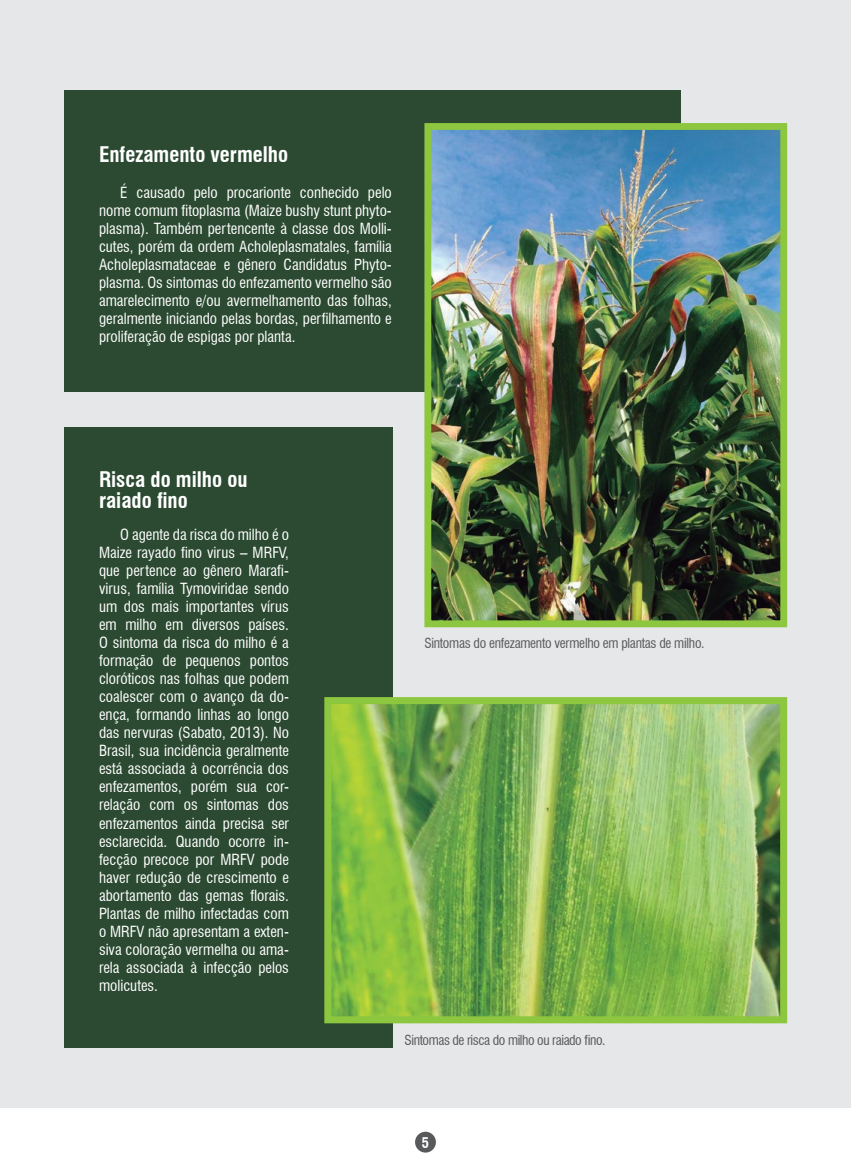
<style>
.page{position:relative;width:851px;height:1170px;background:#fff}
.page>*{position:absolute;margin:0;border:0;box-sizing:border-box;transform-origin:0 0}
.t1{font:700 condensed 21px/21px "Swiss 721 BT";color:#fff}
.t2{font:condensed 15px/18px "Swiss 721 BT";color:#fff;text-align:justify}
.t3{font:700 condensed 14.4px "Swiss 721 BT";color:#fff}
.t4{font:condensed 13.5px "Swiss 721 BT";letter-spacing:-.02em;color:#58595b}
</style>
<div class="page">
<div style="left:415px;top:1131px;width:21px;height:21px;background:#58595b;border-radius:50%"></div>
<div style="left:0;top:0;width:850px;height:1107px;background:#e6e7e8"></div>
<div style="left:64px;top:90px;width:616px;height:302px;background:#2b4a31"></div>
<img style="left:432px;top:131px;width:347px;height:488px">
<div style="left:424px;top:123px;width:363px;height:504px;border:7px solid #8dc63f"></div>
<div style="left:64px;top:427px;width:328px;height:620px;background:#2b4a31"></div>
<img style="left:332px;top:705px;width:447px;height:310px">
<div style="left:324px;top:697px;width:463px;height:326px;border:7px solid #8dc63f"></div>
<h1 class="t1" style="left:99px;top:144px;width:191px">Enfezamento vermelho</h1>
<p class="t2" style="left:99px;top:184px;width:294px;text-indent:21px">É causado pelo procarionte conhecido pelo nome comum fitoplasma (Maize bushy stunt phyto&shy;plasma). Também pertencente à classe dos Molli&shy;cutes, porém da ordem Acholeplasmatales, família Acholeplasmataceae e gênero Candidatus Phyto&shy;plasma. Os sintomas do enfezamento vermelho são amarelecimento e/ou avermelhamento das folhas, geralmente iniciando pelas bordas, perfilhamento e proliferação de espigas por planta.</p>
<h1 class="t1" style="left:99px;top:469px;width:150px">Risca do milho ou raiado fino</h1>
<p class="t2" style="left:99px;top:526px;width:191px;text-indent:21px">O agente da risca do milho é o Maize rayado fino virus – MRFV, que pertence ao gênero Marafi&shy;virus, família Tymoviridae sendo um dos mais importantes vírus em milho em diversos países.<br>O sintoma da risca do milho é a formação de pequenos pontos cloróticos nas folhas que podem coalescer com o avanço da do&shy;ença, formando linhas ao longo das nervuras (Sabato, 2013). No Brasil, sua incidência geralmente está associada à ocorrência dos enfezamentos, porém sua cor&shy;relação com os sintomas dos enfezamentos ainda precisa ser esclarecida. Quando ocorre in&shy;fecção precoce por MRFV pode haver redução de crescimento e abortamento das gemas florais.<br>Plantas de milho infectadas com o MRFV não apresentam a exten&shy;siva coloração vermelha ou ama&shy;rela associada à infecção pelos molicutes.</p>
<p class="t4" style="left:424px;top:635px;width:281px">Sintomas do enfezamento vermelho em plantas de milho.</p>
<p class="t4" style="left:404px;top:1031px;width:202px">Sintomas de risca do milho ou raiado fino.</p>
<p class="t3" style="left:422px;top:1133px;width:9px">5</p>
</div>
